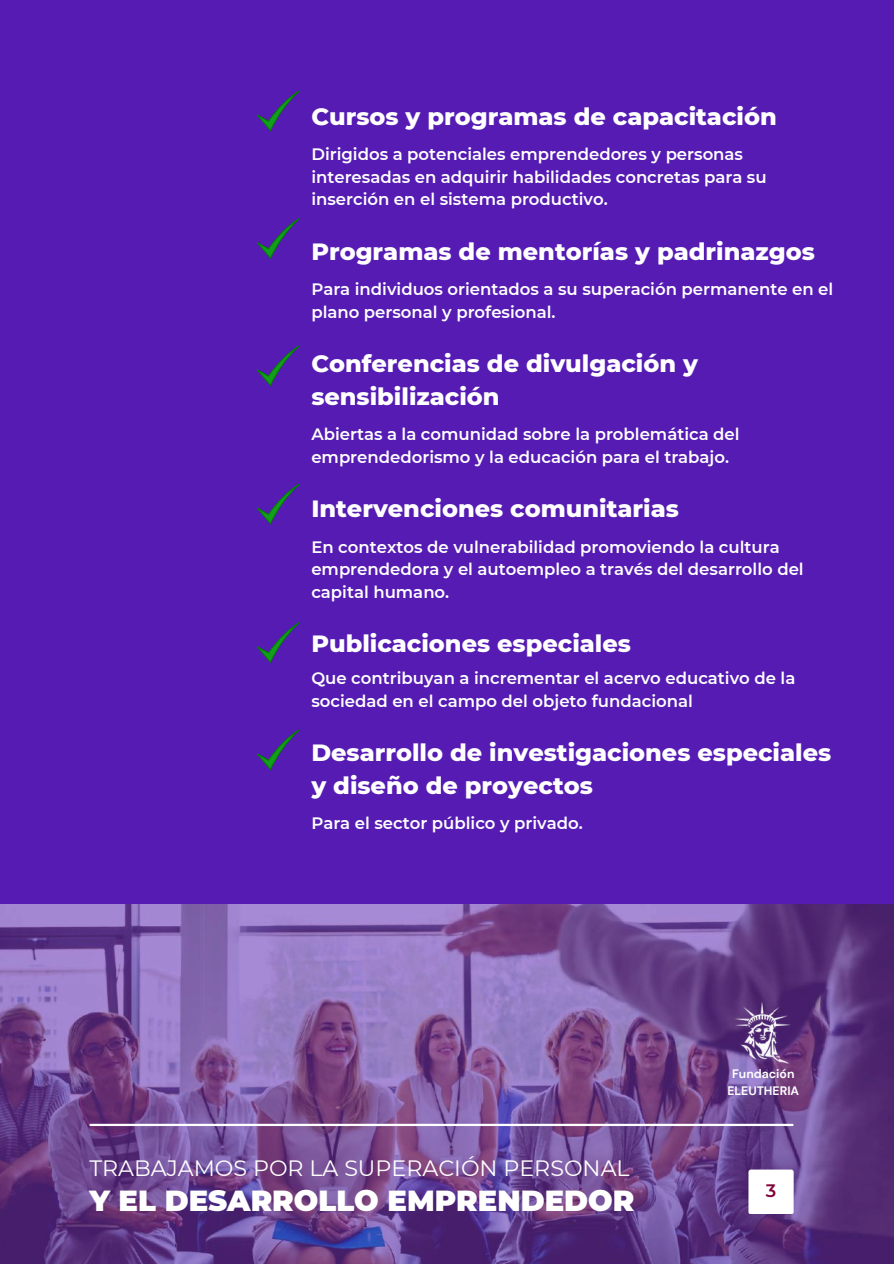
<style>
.page{position:relative;width:894px;height:1264px;background:#fff}
.page>*{position:absolute;margin:0;border:0;box-sizing:border-box;transform-origin:0 0}
.t1{font:900 28.95px "Montserrat";color:#fff}
.t2{font:800 24px/32.7px "Montserrat";color:#fff}
.t3{font:22.2px "Montserrat";color:#fff}
.t4{font:600 18px "Montserrat";color:#80043a}
.t5{font:600 16.5px/22.5px "Montserrat";color:#fff}
.t6{font:700 12.3px/16.8px "DM Sans";color:#fff;text-align:center}
</style>
<div class="page">
<div style="left:0;top:0;width:893px;height:1263px;background:#551bb3"></div>
<img style="left:0;top:904px;width:893px;height:359px">
<div style="left:748px;top:1169px;width:45px;height:45px;background:#fff;border-radius:2px"></div>
<hr style="left:90px;top:1123px;width:702px;height:2px;background:#fff">
<svg style="left:256px;top:91px;width:43px;height:40px"></svg>
<svg style="left:256px;top:218px;width:43px;height:41px"></svg>
<svg style="left:256px;top:346px;width:43px;height:40px"></svg>
<svg style="left:256px;top:484px;width:43px;height:40px"></svg>
<svg style="left:256px;top:622px;width:43px;height:41px"></svg>
<svg style="left:256px;top:729px;width:43px;height:41px"></svg>
<img style="left:734px;top:1002px;width:61px;height:61px">
<h2 class="t2" style="left:311px;top:100px;width:467px">Cursos y programas de capacitación</h2>
<p class="t5" style="left:311px;top:143px;width:456px">Dirigidos a potenciales emprendedores y personas interesadas en adquirir habilidades concretas para su inserción en el sistema productivo.</p>
<h2 class="t2" style="left:311px;top:235px;width:505px">Programas de mentorías y padrinazgos</h2>
<p class="t5" style="left:311px;top:278px;width:523px">Para individuos orientados a su superación permanente en el plano personal y profesional.</p>
<h2 class="t2" style="left:311px;top:347px;width:388px">Conferencias de divulgación y sensibilización</h2>
<p class="t5" style="left:311px;top:423px;width:429px">Abiertas a la comunidad sobre la problemática del emprendedorismo y la educación para el trabajo.</p>
<h2 class="t2" style="left:311px;top:492px;width:369px">Intervenciones comunitarias</h2>
<p class="t5" style="left:311px;top:535px;width:493px">En contextos de vulnerabilidad promoviendo la cultura emprendedora y el autoempleo a través del desarrollo del capital humano.</p>
<h2 class="t2" style="left:311px;top:627px;width:321px">Publicaciones especiales</h2>
<p class="t5" style="left:311px;top:667px;width:485px">Que contribuyan a incrementar el acervo educativo de la sociedad en el campo del objeto fundacional</p>
<h2 class="t2" style="left:311px;top:736px;width:521px">Desarrollo de investigaciones especiales y diseño de proyectos</h2>
<p class="t5" style="left:311px;top:812px;width:273px">Para el sector público y privado.</p>
<h3 class="t3" style="left:89px;top:1154px;width:541px">TRABAJAMOS POR LA SUPERACIÓN PERSONAL</h3>
<h1 class="t1" style="left:89px;top:1183px;width:546px">Y EL DESARROLLO EMPRENDEDOR</h1>
<p class="t6" style="left:727px;top:1065px;width:73px">Fundación<br>ELEUTHERIA</p>
<p class="t4" style="left:765px;top:1179px;width:12px">3</p>
</div>
